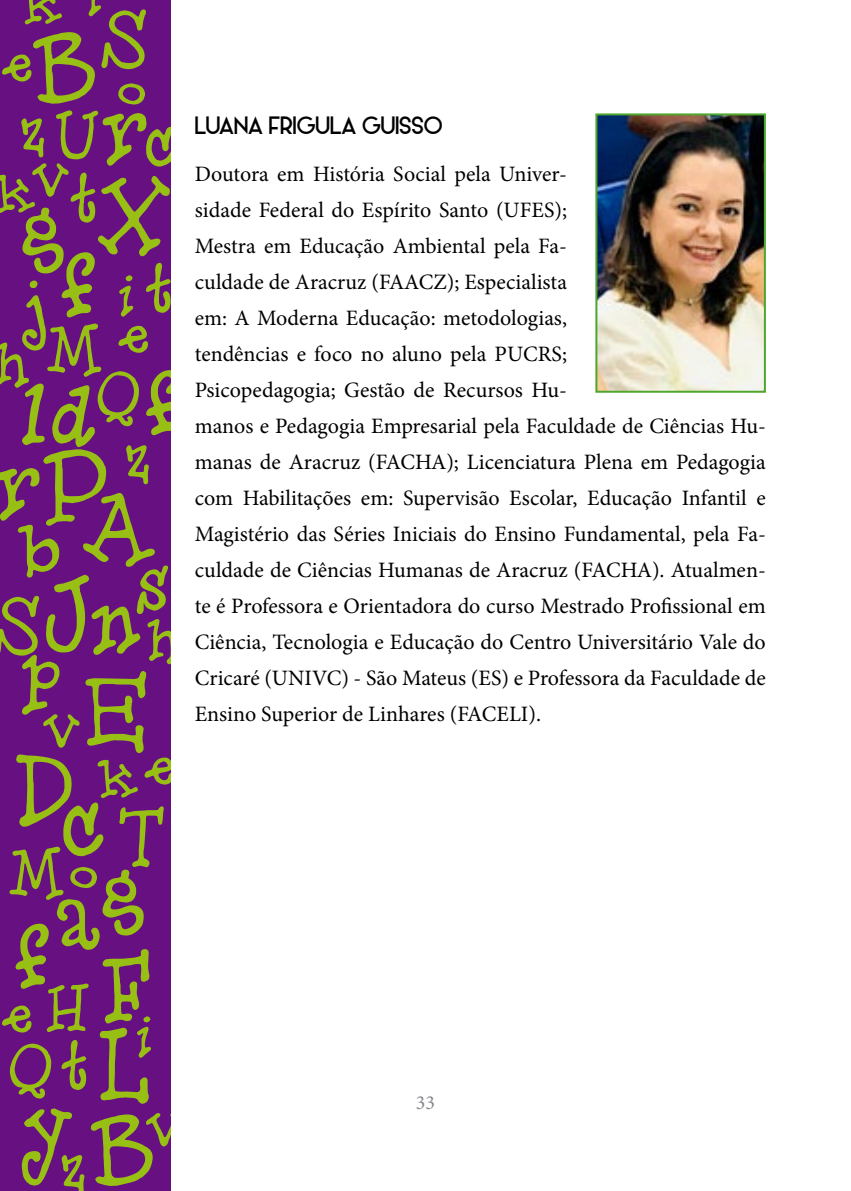
<style>
.page{position:relative;width:851px;height:1191px;background:#fff}
.page>*{position:absolute;margin:0;border:0;box-sizing:border-box;transform-origin:0 0}
.t1{font:111.2px "Hero Of Fools";color:#98bf13}
.t2{font:96.6px "Hero Of Fools";color:#98bf13}
.t3{font:91.6px "Hero Of Fools";color:#98bf13}
.t4{font:87.6px "Hero Of Fools";color:#98bf13}
.t5{font:85.8px "Hero Of Fools";color:#98bf13}
.t6{font:82.2px "Hero Of Fools";color:#98bf13}
.t7{font:72px/148.4px "Hero Of Fools";color:#98bf13;text-align:center}
.t8{font:22px/36px "Minion Pro";color:#000}
.t9{font:22px "Alpaca Scarlett Demo";color:#000}
.t10{font:20px "Minion Pro";color:#89878c}
</style>
<div class="page">
<div style="left:0;top:0;width:170px;height:1191px;background:#661081"></div>
<img style="left:598px;top:116px;width:164px;height:274px">
<div style="left:595px;top:113px;width:170px;height:280px;border:2px solid #4ea62c"></div>
<h3 class="t7" style="left:20px;top:-71px;width:45px">k</h3>
<h3 class="t5" style="left:100px;top:-5px;width:50px">S</h3>
<h1 class="t1" style="left:31px;top:8px;width:69px">B</h1>
<h3 class="t7" style="left:1px;top:-12px;width:36px">e</h3>
<h3 class="t7" style="left:117px;top:18px;width:33px">o</h3>
<h3 class="t7" style="left:20px;top:57px;width:78px">zU</h3>
<h1 class="t1" style="left:100px;top:75px;width:52px">r</h1>
<h3 class="t6" style="left:144px;top:106px;width:36px">c</h3>
<h3 class="t7" style="left:31px;top:102px;width:41px">v</h3>
<h3 class="t5" style="left:69px;top:156px;width:32px">t</h3>
<h3 class="t7" style="left:-7px;top:117px;width:45px">k</h3>
<h1 class="t1" style="left:96px;top:158px;width:77px">X</h1>
<h1 class="t1" style="left:20px;top:176px;width:49px">g</h1>
<h1 class="t1" style="left:60px;top:229px;width:40px">f</h1>
<h3 class="t5" style="left:145px;top:246px;width:32px">t</h3>
<h3 class="t7" style="left:117px;top:219px;width:20px">i</h3>
<h3 class="t3" style="left:20px;top:260px;width:29px">j</h3>
<h3 class="t7" style="left:46px;top:274px;width:58px">M</h3>
<h3 class="t7" style="left:117px;top:259px;width:36px">e</h3>
<h3 class="t7" style="left:-6px;top:287px;width:34px">h</h3>
<h1 class="t1" style="left:145px;top:347px;width:40px">f</h1>
<h3 class="t7" style="left:96px;top:320px;width:47px">Q</h3>
<h1 class="t1" style="left:20px;top:355px;width:30px">l</h1>
<h1 class="t1" style="left:50px;top:361px;width:46px">d</h1>
<h3 class="t7" style="left:125px;top:384px;width:28px">z</h3>
<h1 class="t1" style="left:-7px;top:430px;width:117px">rP</h1>
<h1 class="t1" style="left:81px;top:471px;width:77px">A</h1>
<h3 class="t4" style="left:20px;top:504px;width:43px">b</h3>
<h3 class="t5" style="left:135px;top:542px;width:37px">s</h3>
<h1 class="t1" style="left:42px;top:555px;width:51px">J</h1>
<h3 class="t5" style="left:-7px;top:582px;width:50px">S</h3>
<h1 class="t1" style="left:89px;top:573px;width:56px">n</h1>
<h3 class="t7" style="left:146px;top:564px;width:34px">h</h3>
<h2 class="t2" style="left:20px;top:623px;width:43px">p</h2>
<h1 class="t1" style="left:83px;top:653px;width:67px">E</h1>
<h3 class="t7" style="left:42px;top:653px;width:60px">v o</h3>
<h1 class="t1" style="left:14px;top:729px;width:63px">D</h1>
<h3 class="t7" style="left:143px;top:691px;width:36px">e</h3>
<h3 class="t7" style="left:96px;top:702px;width:45px">k</h3>
<h1 class="t1" style="left:60px;top:774px;width:48px">c</h1>
<h3 class="t5" style="left:117px;top:794px;width:49px">T</h3>
<h3 class="t7" style="left:8px;top:797px;width:58px">M</h3>
<h1 class="t1" style="left:100px;top:838px;width:49px">g</h1>
<h1 class="t1" style="left:54px;top:864px;width:51px">a</h1>
<h1 class="t1" style="left:14px;top:900px;width:40px">f</h1>
<h1 class="t1" style="left:100px;top:929px;width:55px">F</h1>
<h3 class="t7" style="left:46px;top:931px;width:42px">H</h3>
<h3 class="t7" style="left:1px;top:939px;width:36px">e</h3>
<h3 class="t7" style="left:135px;top:960px;width:20px">i</h3>
<h1 class="t1" style="left:96px;top:1003px;width:55px">L</h1>
<h3 class="t5" style="left:60px;top:1023px;width:32px">t</h3>
<h3 class="t7" style="left:8px;top:992px;width:47px">Q</h3>
<h1 class="t1" style="left:20px;top:1077px;width:56px">y</h1>
<h3 class="t7" style="left:145px;top:1051px;width:41px">v</h3>
<h1 class="t1" style="left:89px;top:1090px;width:69px">B</h1>
<h3 class="t7" style="left:60px;top:1094px;width:28px">z</h3>
<p class="t9" style="left:195px;top:110px;width:249px">LUANA FRIGULA GUISSO</p>
<p class="t8" style="left:195px;top:156px;width:572px">Doutora em História Social pela Univer-<br>sidade Federal do Espírito Santo (UFES);<br>Mestra em Educação Ambiental pela Fa-<br>culdade de Aracruz (FAACZ); Especialista<br>em: A Moderna Educação: metodologias,<br>tendências e foco no aluno pela PUCRS;<br>Psicopedagogia; Gestão de Recursos Hu-<br>manos e Pedagogia Empresarial pela Faculdade de Ciências Hu&shy;manas de Aracruz (FACHA); Licenciatura Plena em Pedagogia com Habilitações em: Supervisão Escolar, Educação Infantil e Magistério das Séries Iniciais do Ensino Fundamental, pela Fa&shy;culdade de Ciências Humanas de Aracruz (FACHA). Atualmen&shy;te é Professora e Orientadora do curso Mestrado Profissional em Ciência, Tecnologia e Educação do Centro Universitário Vale do Cricaré (UNIVC) - São Mateus (ES) e Professora da Faculdade de Ensino Superior de Linhares (FACELI).</p>
<p class="t10" style="left:416px;top:1088px;width:21px">33</p>
</div>
